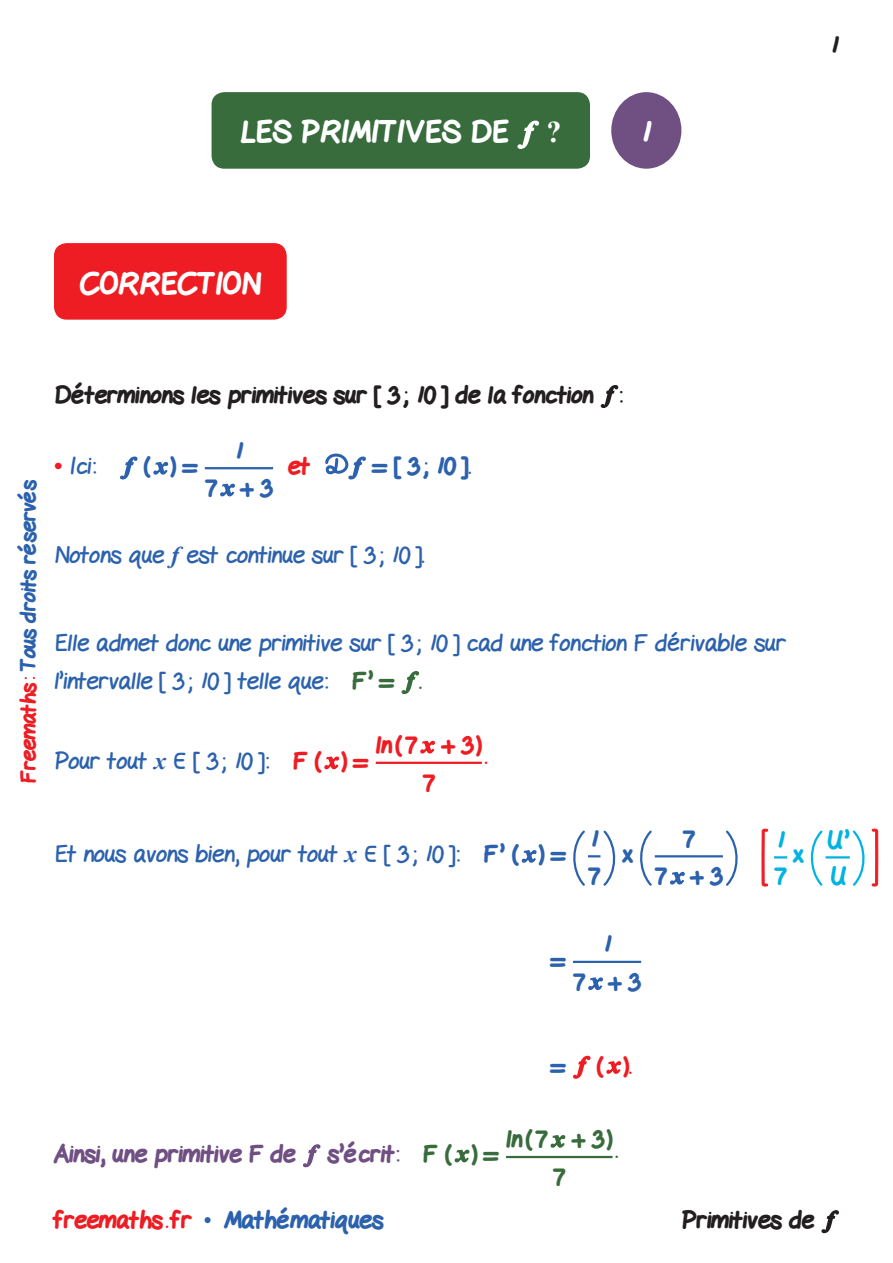
<style>
.page{position:relative;width:893px;height:1263px;background:#fff}
.page>*{position:absolute;margin:0;border:0;box-sizing:border-box;transform-origin:0 0}
.t1{font:800 30px "Gel Pen";color:#fff}
.t2{font:700 30px "Times New Roman";color:#fff}
.Texte-corr{font:24px/37.5px "Gel Pen";color:#2c62ad}
.Texte-Ennonce{font:800 24px "Gel Pen";color:#231f20}
.Texte-corr-2{font:800 24px "Gel Pen";color:#2c62ad}
.Texte-corr-3{font:800 24px "Gel Pen";color:#704f83}
.Texte{font:800 24px "Gel Pen";color:#2c62ad}
.Texte-2{font:800 24px "Gel Pen";color:#ee1d23}
.Texte-3{font:800 24px "Gel Pen";color:#386c3d}
.Texte-corr-4{font:800 24px "Gel Pen";color:#ee1d23}
.Texte-4{font:800 24px "Gel Pen";color:#00b3e0}
.Texte-corr-5{font:800 24px "Gel Pen";color:#00b3e0}
.Texte-corr-6{font:800 24px "Gel Pen";color:#386c3d}
.t3{font:800 21px "Gel Pen";letter-spacing:-.01em;color:#2c62ad}
.s1{color:#ee1d23}
.s2{font-family:"Times New Roman";font-weight:700;color:#ee1d23}
.s3{font-family:"Times New Roman";font-weight:700;font-style:italic}
.s4{font-weight:800;color:#386c3d}
.s5{color:#386c3d}
.s6{font-weight:800;color:#ee1d23}
.s7{font-weight:800}
.s8{font-family:"Times New Roman";font-weight:400}
</style>
<div class="page">
<div style="left:54px;top:243px;width:233px;height:77px;background:#ee1d23;border-radius:13px"></div>
<div style="left:611px;top:92px;width:70px;height:77px;background:#704f83;border-radius:50%"></div>
<div style="left:212px;top:92px;width:378px;height:77px;background:#386c3d;border-radius:13px"></div>
<svg style="left:517px;top:120px;width:22px;height:29px"></svg>
<svg style="left:600px;top:385px;width:19px;height:23px"></svg>
<svg style="left:120px;top:456px;width:18px;height:24px"></svg>
<svg style="left:153px;top:461px;width:16px;height:14px"></svg>
<hr style="left:205px;top:467px;width:68px;height:2px;background:#2c62ad">
<svg style="left:220px;top:483px;width:15px;height:14px"></svg>
<svg style="left:325px;top:453px;width:41px;height:27px"></svg>
<svg style="left:401px;top:671px;width:19px;height:23px"></svg>
<svg style="left:324px;top:756px;width:16px;height:14px"></svg>
<hr style="left:376px;top:762px;width:106px;height:2px;background:#ee1d23">
<svg style="left:420px;top:740px;width:15px;height:14px"></svg>
<svg style="left:521px;top:850px;width:16px;height:13px"></svg>
<svg style="left:573px;top:830px;width:43px;height:56px"></svg>
<svg style="left:640px;top:830px;width:12px;height:56px"></svg>
<hr style="left:655px;top:855px;width:68px;height:2px;background:#2c62ad">
<svg style="left:670px;top:871px;width:15px;height:14px"></svg>
<svg style="left:726px;top:830px;width:12px;height:56px"></svg>
<svg style="left:761px;top:828px;width:26px;height:59px"></svg>
<svg style="left:810px;top:830px;width:13px;height:56px"></svg>
<hr style="left:825px;top:856px;width:25px;height:2px;background:#00b3e0">
<svg style="left:852px;top:828px;width:26px;height:59px"></svg>
<hr style="left:573px;top:961px;width:68px;height:2px;background:#2c62ad">
<svg style="left:588px;top:977px;width:15px;height:14px"></svg>
<svg style="left:573px;top:1055px;width:18px;height:24px"></svg>
<svg style="left:606px;top:1061px;width:16px;height:13px"></svg>
<svg style="left:303px;top:1144px;width:18px;height:24px"></svg>
<svg style="left:454px;top:1149px;width:16px;height:14px"></svg>
<hr style="left:506px;top:1156px;width:107px;height:2px;background:#386c3d">
<svg style="left:550px;top:1135px;width:16px;height:13px"></svg>
<svg style="left:821px;top:1210px;width:18px;height:24px"></svg>
<p class="t1" style="left:240px;top:109px;width:270px">LES PRIMITIVES DE</p>
<p class="t2" style="left:546px;top:111px;width:16px">?</p>
<p class="t1" style="left:640px;top:109px;width:12px">1</p>
<p class="Texte-Ennonce" style="left:830px;top:26px;width:10px">1</p>
<p class="t1" style="left:80px;top:260px;width:183px">CORRECTION</p>
<p class="t3" style="left:12px;top:783px;width:305px;rotate:-90deg"><span class="s1">Freemaths:</span> Tous droits réservés</p>
<p class="Texte-Ennonce" style="left:54px;top:376px;width:570px">Déterminons les primitives sur [ 3 ; 10 ] de la fonction :</p>
<p class="Texte" style="left:235px;top:432px;width:10px">1</p>
<p class="Texte" style="left:205px;top:469px;width:69px">7 + 3</p>
<p class="Texte-corr" style="left:54px;top:445px;width:43px"><span class="s2">•</span> Ici:</p>
<p class="Texte-corr-2" style="left:143px;top:447px;width:56px">( ) =</p>
<p class="Texte-corr-4" style="left:288px;top:447px;width:24px">et</p>
<p class="Texte-corr-2" style="left:373px;top:447px;width:99px">= [ 3 ; 10 ].</p>
<p class="Texte-corr" style="left:54px;top:533px;width:372px">Notons que <span class="s3">f</span> est continue sur [ 3 ; 10 ].</p>
<p class="Texte-corr" style="left:54px;top:622px;width:733px">Elle admet donc une primitive sur [ 3 ; 10 ] cad une fonction F dérivable sur l’intervalle [ 3 ; 10 ] telle que: <span class="s4">F’ =</span> <span class="s5">.</span></p>
<p class="Texte-2" style="left:376px;top:726px;width:108px">ln(7 + 3)</p>
<p class="Texte-2" style="left:423px;top:764px;width:14px">7</p>
<p class="Texte-corr" style="left:54px;top:739px;width:316px">Pour tout <span class="s3">x</span> ı [ 3 ; 10 ]: <span class="s6">F ( ) =</span></p>
<p class="Texte-corr-4" style="left:485px;top:737px;width:4px">.</p>
<p class="Texte-corr" style="left:54px;top:833px;width:513px">Et nous avons bien, pour tout <span class="s3">x</span> ı [ 3 ; 10 ]: <span class="s7">F’ ( ) =</span></p>
<p class="Texte" style="left:590px;top:820px;width:10px">1</p>
<p class="Texte" style="left:588px;top:857px;width:14px">7</p>
<p class="Texte-corr-2" style="left:622px;top:835px;width:12px">x</p>
<p class="Texte" style="left:683px;top:820px;width:14px">7</p>
<p class="Texte" style="left:655px;top:857px;width:69px">7 + 3</p>
<p class="Texte-4" style="left:776px;top:821px;width:10px">1</p>
<p class="Texte-4" style="left:774px;top:857px;width:14px">7</p>
<p class="Texte-corr-5" style="left:793px;top:835px;width:12px">x</p>
<p class="Texte" style="left:603px;top:925px;width:10px">1</p>
<p class="Texte" style="left:573px;top:963px;width:69px">7 + 3</p>
<p class="Texte-corr-2" style="left:551px;top:941px;width:16px">=</p>
<p class="Texte-4" style="left:826px;top:821px;width:25px">U’</p>
<p class="Texte-4" style="left:829px;top:857px;width:18px">U</p>
<p class="Texte-corr-2" style="left:551px;top:1046px;width:16px">=</p>
<p class="Texte-corr-4" style="left:596px;top:1046px;width:37px">( ).</p>
<p class="Texte-3" style="left:506px;top:1120px;width:108px">ln(7 + 3)</p>
<p class="Texte-3" style="left:553px;top:1158px;width:14px">7</p>
<p class="Texte-corr-3" style="left:54px;top:1135px;width:243px">Ainsi, une primitive F de</p>
<p class="Texte-corr-3" style="left:328px;top:1135px;width:173px">s’écrit: <span class="s5">F ( ) =</span></p>
<p class="Texte-corr-6" style="left:616px;top:1130px;width:4px">.</p>
<p class="Texte-corr-2" style="left:54px;top:1201px;width:331px"><span class="s1">freemaths . fr</span> <span class="s8">•</span> Mathématiques</p>
<p class="Texte-Ennonce" style="left:681px;top:1201px;width:134px">Primitives de</p>
</div>
